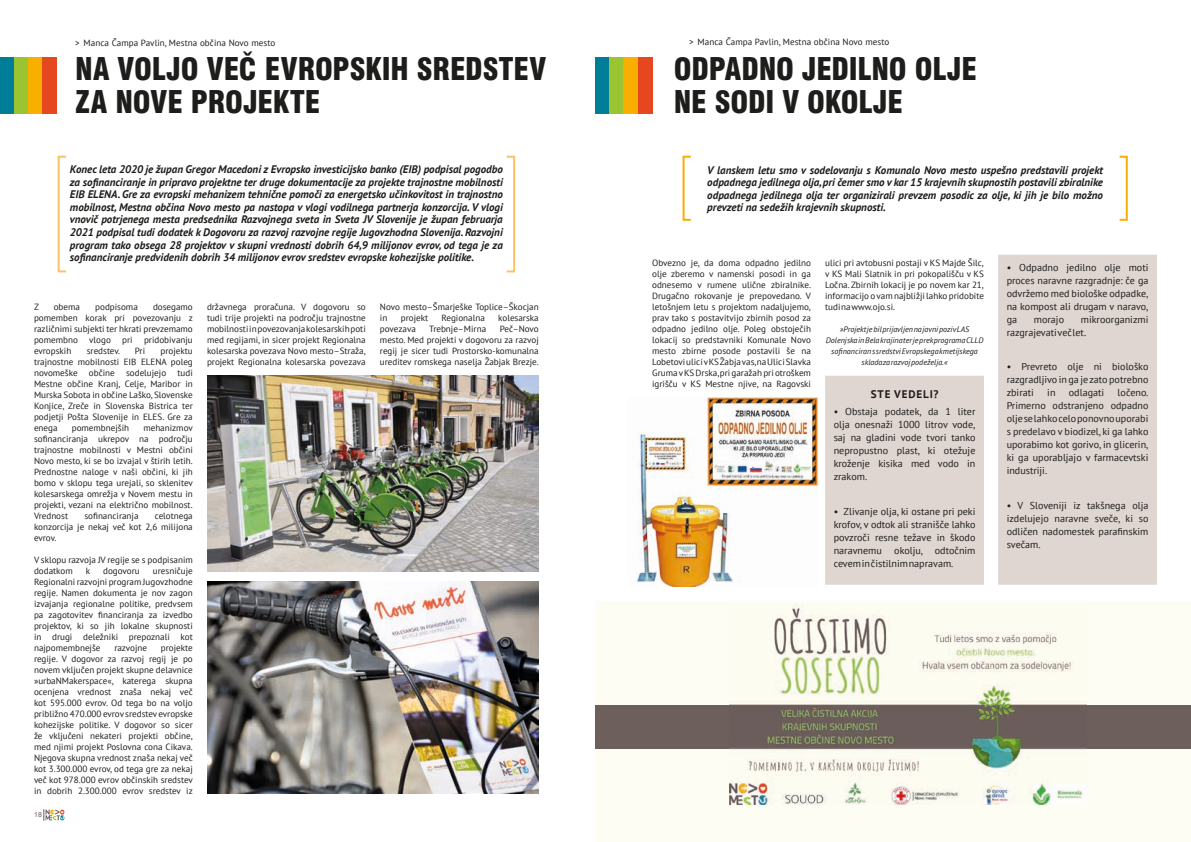
<style>
.page{position:relative;width:1191px;height:842px;background:#fff}
.page>*{position:absolute;margin:0;border:0;box-sizing:border-box;transform-origin:0 0}
.t1{font:900 condensed 30px/33px "Swiss 721 BT";letter-spacing:-.01em;color:#1d1d1b}
.t2{font:italic 700 11px/12.6px "PT Sans";color:#1d1d1b;text-align:justify}
.t3{font:700 11px "PT Sans";letter-spacing:.08em;color:#1d1d1b}
.t4{font:10px/13px "PT Sans";color:#1d1d1b;text-align:justify}
.t5{font:9px/11px "PT Sans";color:#1d1d1b;text-align:justify}
.t6{font:italic 8px/11px "PT Sans";color:#1d1d1b;text-align:center}
.t7{font:7px "Helvetica Neue";color:#6b5d5c}
</style>
<div class="page">
<div style="left:595px;top:57px;width:14px;height:56px;background:#007e98"></div>
<div style="left:609px;top:57px;width:15px;height:56px;background:#9bc432"></div>
<div style="left:624px;top:57px;width:14px;height:56px;background:#f9af00"></div>
<div style="left:638px;top:57px;width:14px;height:56px;background:#e5481e"></div>
<svg style="left:44px;top:809px;width:20px;height:12px"></svg>
<svg style="left:57px;top:155px;width:459px;height:118px"></svg>
<div style="left:0;top:58px;width:14px;height:56px;background:#007e98"></div>
<div style="left:14px;top:58px;width:15px;height:56px;background:#9bc432"></div>
<div style="left:29px;top:58px;width:14px;height:56px;background:#f9af00"></div>
<div style="left:43px;top:58px;width:14px;height:56px;background:#e5481e"></div>
<img style="left:636px;top:398px;width:182px;height:188px">
<div style="left:595px;top:601px;width:596px;height:241px;background:#fefdf3"></div>
<div style="left:595px;top:705px;width:596px;height:43px;background:#6d5f5c"></div>
<svg style="left:682px;top:155px;width:446px;height:66px"></svg>
<div style="left:829px;top:380px;width:150px;height:200px;background:#dfd5d1"></div>
<div style="left:825px;top:376px;width:159px;height:209px;border:9px solid #dfd5d1"></div>
<img style="left:729px;top:604px;width:358px;height:201px">
<div style="left:1002px;top:259px;width:150px;height:321px;background:#dfd5d1"></div>
<div style="left:998px;top:255px;width:159px;height:330px;border:9px solid #dfd5d1"></div>
<img style="left:207px;top:581px;width:332px;height:213px">
<img style="left:207px;top:376px;width:332px;height:196px">
<p class="t5" style="left:75px;top:37px;width:202px">&gt; Manca Čampa Pavlin, Mestna občina Novo mesto</p>
<h1 class="t1" style="left:75px;top:53px;width:473px">NA VOLJO VEČ EVROPSKIH SREDSTEV<br>ZA NOVE PROJEKTE</h1>
<p class="t2" style="left:70px;top:163px;width:434px">Konec leta 2020 je župan Gregor Macedoni z Evropsko investicijsko banko (EIB) podpisal pogodbo za sofinanciranje in pripravo projektne ter druge dokumentacije za projekte trajnostne mobilnosti EIB ELENA. Gre za evropski mehanizem tehnične pomoči za energetsko učinkovitost in trajnostno mobilnost, Mestna občina Novo mesto pa nastopa v vlogi vodilnega partnerja konzorcija. V vlogi vnovič potrjenega mesta predsednika Razvojnega sveta in Sveta JV Slovenije je župan februarja 2021 podpisal tudi dodatek k Dogovoru za razvoj razvojne regije Jugovzhodna Slovenija. Razvojni program tako obsega 28 projektov v skupni vrednosti dobrih 64,9 milijonov evrov, od tega je za sofinanciranje predvidenih dobrih 34 milijonov evrov sredstev evropske kohezijske politike.</p>
<p class="t5" style="left:34px;top:301px;width:6px">Z</p>
<p class="t5" style="left:54px;top:301px;width:28px">obema</p>
<p class="t5" style="left:95px;top:301px;width:44px">podpisoma</p>
<p class="t5" style="left:34px;top:301px;width:160px;text-indent:119px">dosegamo pomemben korak pri povezovanju z različnimi subjekti ter hkrati prevzemamo pomembno vlogo</p>
<p class="t5" style="left:122px;top:334px;width:12px">pri</p>
<p class="t5" style="left:144px;top:334px;width:50px">pridobivanju</p>
<p class="t5" style="left:34px;top:345px;width:160px;text-indent:126px">projektu trajnostne mobilnosti EIB ELENA poleg novomeške</p>
<p class="t5" style="left:34px;top:345px;width:39px">evropskih</p>
<p class="t5" style="left:87px;top:345px;width:35px">sredstev.</p>
<p class="t5" style="left:135px;top:345px;width:12px">Pri</p>
<p class="t5" style="left:89px;top:367px;width:27px">občine</p>
<p class="t5" style="left:126px;top:367px;width:42px">sodelujejo</p>
<p class="t5" style="left:34px;top:367px;width:160px;text-indent:143px">tudi Mestne občine Kranj, Celje, Maribor in Murska Sobota in občine Laško, Slovenske Konjice, Zreče in Slovenska Bistrica ter podjetji Pošta Slovenije in ELES. Gre za enega</p>
<p class="t5" style="left:72px;top:422px;width:59px">pomembnejših</p>
<p class="t5" style="left:34px;top:422px;width:160px;text-indent:109px">mehanizmov sofinanciranja ukrepov na področju trajnostne mobilnosti v Mestni občini Novo mesto, ki se bo izvajal v štirih letih.<br>Prednostne naloge v naši občini, ki jih bomo v sklopu tega urejali, so sklenitev kolesarskega omrežja v Novem mestu in projekti, vezani na električno mobilnost.<br>Vrednost</p>
<p class="t5" style="left:84px;top:510px;width:56px">sofinanciranja</p>
<p class="t5" style="left:34px;top:510px;width:160px;text-indent:121px">celotnega konzorcija je nekaj več kot 2,6 milijona evrov.</p>
<p class="t5" style="left:34px;top:554px;width:160px">V sklopu razvoja JV regije se s podpisanim dodatkom</p>
<p class="t5" style="left:34px;top:565px;width:160px;text-indent:119px">uresničuje Regionalni razvojni program Jugovzhodne regije. Namen dokumenta je nov zagon izvajanja regionalne politike, predvsem pa zagotovitev financiranja za izvedbo projektov, ki so jih lokalne skupnosti in drugi deležniki prepoznali kot najpomembnejše</p>
<p class="t5" style="left:86px;top:565px;width:6px">k</p>
<p class="t5" style="left:103px;top:565px;width:38px">dogovoru</p>
<p class="t5" style="left:34px;top:642px;width:160px;text-indent:127px">projekte regije. V dogovor za razvoj regij je po novem vključen projekt skupne delavnice »urbaNMakerspace«, katerega skupna ocenjena vrednost znaša nekaj več kot 595.000 evrov. Od tega bo na voljo približno 470.000 evrov sredstev evropske kohezijske politike. V dogovor so sicer že vključeni nekateri projekti občine, med njimi projekt Poslovna cona Cikava.<br>Njegova skupna vrednost znaša nekaj več kot 3.300.000 evrov, od tega gre za nekaj več kot 978.000 evrov občinskih sredstev in dobrih 2.300.000 evrov sredstev iz</p>
<p class="t5" style="left:114px;top:642px;width:34px">razvojne</p>
<p class="t7" style="left:34px;top:810px;width:9px">18</p>
<p class="t5" style="left:207px;top:301px;width:160px">državnega proračuna. V dogovoru so tudi trije projekti na področju trajnostne mobilnosti in povezovanja kolesarskih poti med regijami, in sicer projekt Regionalna kolesarska povezava Novo mesto–Straža, projekt Regionalna kolesarska povezava</p>
<p class="t5" style="left:380px;top:301px;width:160px">Novo mesto–Šmarješke Toplice–Škocjan in</p>
<p class="t5" style="left:401px;top:312px;width:29px">projekt</p>
<p class="t5" style="left:441px;top:312px;width:45px">Regionalna</p>
<p class="t5" style="left:498px;top:312px;width:42px">kolesarska</p>
<p class="t5" style="left:380px;top:323px;width:37px">povezava</p>
<p class="t5" style="left:429px;top:323px;width:58px">Trebnje–Mirna</p>
<p class="t5" style="left:380px;top:323px;width:160px;text-indent:120px">Peč–Novo mesto. Med projekti v dogovoru za razvoj regij je sicer tudi Prostorsko-komunalna ureditev romskega naselja Žabjak Brezje.</p>
<p class="t5" style="left:689px;top:36px;width:202px">&gt; Manca Čampa Pavlin, Mestna občina Novo mesto</p>
<h1 class="t1" style="left:674px;top:52px;width:304px">ODPADNO JEDILNO OLJE<br>NE SODI V OKOLJE</h1>
<p class="t2" style="left:707px;top:163px;width:397px">V lanskem letu smo v sodelovanju s Komunalo Novo mesto uspešno predstavili projekt odpadnega jedilnega olja, pri čemer smo v kar 15 krajevnih skupnostih postavili zbiralnike odpadnega jedilnega olja ter organizirali prevzem posodic za olje, ki jih je bilo možno prevzeti na sedežih krajevnih skupnosti.</p>
<p class="t5" style="left:652px;top:257px;width:160px">Obvezno je, da doma odpadno jedilno olje zberemo v namenski posodi in ga odnesemo v rumene ulične zbiralnike.<br>Drugačno rokovanje je prepovedano. V letošnjem letu s projektom nadaljujemo, prav tako s postavitvijo zbirnih posod za odpadno jedilno olje. Poleg obstoječih lokacij so predstavniki Komunale Novo mesto zbirne posode postavili še na Lobetovi ulici v KS Žabja vas, na Ulici Slavka Gruma v KS Drska, pri garažah pri otroškem igrišču v KS Mestne njive, na Ragovski</p>
<p class="t5" style="left:825px;top:257px;width:160px">ulici pri avtobusni postaji v KS Majde Šilc, v KS Mali Slatnik in pri pokopališču v KS Ločna. Zbirnih lokacij je po novem kar 21, informacijo o vam najbližji lahko pridobite tudi na www.ojo.si.</p>
<p class="t6" style="left:825px;top:323px;width:159px">»Projekt je bil prijavljen na javni poziv LAS Dolenjska in Bela krajina ter je prek programa CLLD sofinanciran s sredstvi Evropskega kmetijskega sklada za razvoj podeželja.«</p>
<p class="t3" style="left:870px;top:387px;width:69px">STE VEDELI?</p>
<p class="t4" style="left:833px;top:405px;width:143px">• Obstaja podatek, da 1 liter olja onesnaži 1000 litrov vode, saj na gladini vode tvori tanko nepropustno plast, ki otežuje kroženje kisika med vodo in zrakom.</p>
<p class="t4" style="left:833px;top:504px;width:143px">• Zlivanje olja, ki ostane pri peki krofov, v odtok ali stranišče lahko povzroči resne težave in škodo naravnemu okolju, odtočnim cevem in čistilnim napravam.</p>
<p class="t4" style="left:1006px;top:261px;width:143px">• Odpadno jedilno olje moti proces naravne razgradnje: če ga odvržemo med biološke odpadke, na kompost ali drugam v naravo, ga</p>
<p class="t4" style="left:1006px;top:313px;width:143px;text-indent:74px">mikroorganizmi razgrajevati več let.</p>
<p class="t4" style="left:1006px;top:360px;width:143px">• Prevreto olje ni biološko razgradljivo in ga je zato potrebno zbirati</p>
<p class="t4" style="left:1034px;top:313px;width:32px">morajo</p>
<p class="t4" style="left:1006px;top:386px;width:143px;text-indent:111px">ločeno.<br>Primerno odstranjeno odpadno olje se lahko celo ponovno uporabi s predelavo v biodizel, ki ga lahko uporabimo kot gorivo, in glicerin, ki ga uporabljajo v farmacevtski industriji.</p>
<p class="t4" style="left:1006px;top:499px;width:143px">• V Sloveniji iz takšnega olja izdelujejo naravne sveče, ki so odličen nadomestek parafinskim svečam.</p>
<p class="t4" style="left:1047px;top:386px;width:10px">in</p>
<p class="t4" style="left:1069px;top:386px;width:37px">odlagati</p>
</div>
